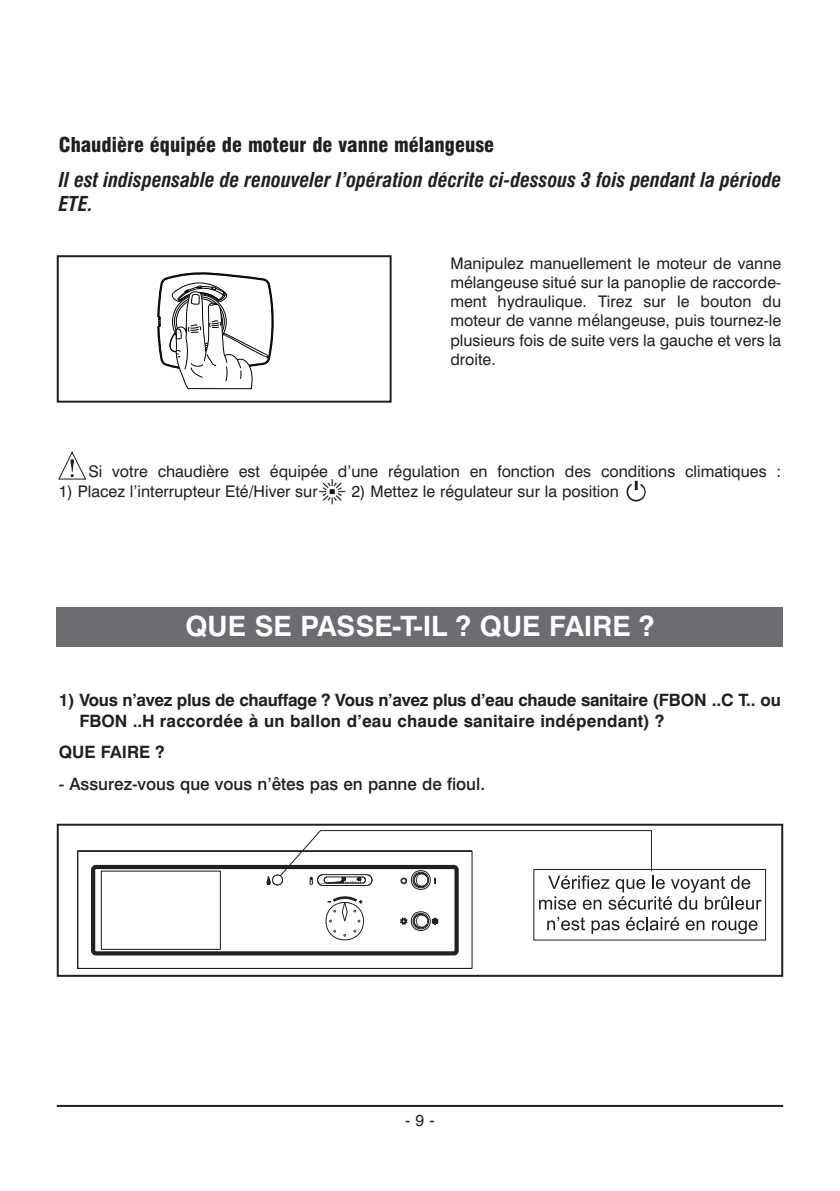
<style>
.page{position:relative;width:840px;height:1191px;background:#fff}
.page>*{position:absolute;margin:0;border:0;box-sizing:border-box;transform-origin:0 0}
.t1{font:700 28px "Swiss 721 BT";color:#fff}
.t2{font:italic 700 condensed 20px/24px "Swiss 721 BT";color:#231f20}
.t3{font:900 condensed 20px "Swiss 721 BT";color:#231f20}
.t4{font:700 17px/20.4px "Swiss 721 BT";letter-spacing:-.005em;color:#231f20}
.t5{font:500 17px "Swiss 721 BT";color:#231f20}
.t6{font:16px/19.2px "Swiss 721 BT";color:#231f20;text-align:justify}
.t7{font:16px "Helvetica";color:#231f20}
</style>
<div class="page">
<hr style="left:57px;top:1105px;width:725px;height:2px;background:#231f20">
<div style="left:57px;top:255px;width:334px;height:148px;border:2px solid #231f20"></div>
<svg style="left:157px;top:272px;width:117px;height:117px"></svg>
<svg style="left:58px;top:451px;width:29px;height:29px"></svg>
<img style="left:320px;top:479px;width:26px;height:26px">
<img style="left:626px;top:480px;width:19px;height:22px">
<div style="left:57px;top:823px;width:725px;height:153px;border:2px solid #231f20"></div>
<div style="left:57px;top:607px;width:725px;height:39px;background:#6c6d70"></div>
<svg style="left:302px;top:830px;width:459px;height:111px"></svg>
<svg style="left:77px;top:850px;width:396px;height:119px"></svg>
<div style="left:101px;top:870px;width:120px;height:80px;border:1px solid #231f20"></div>
<p class="t3" style="left:59px;top:137px;width:437px">Chaudière équipée de moteur de vanne mélangeuse</p>
<p class="t2" style="left:59px;top:170px;width:724px">Il est indispensable de renouveler l’opération décrite ci-dessous 3 fois pendant la période<br>ETE.</p>
<p class="t6" style="left:450px;top:255px;width:332px">Manipulez manuellement le moteur de vanne mélangeuse situé sur la panoplie de raccorde&shy;ment hydraulique. Tirez sur le bouton du moteur de vanne mélangeuse, puis tournez-le plusieurs fois de suite vers la gauche et vers la droite.</p>
<p class="t6" style="left:88px;top:464px;width:694px">Si votre chaudière est équipée d’une régulation en fonction des conditions climatiques :</p>
<p class="t6" style="left:59px;top:483px;width:260px">1) Placez l’interrupteur Eté/Hiver sur</p>
<p class="t6" style="left:351px;top:483px;width:269px">2) Mettez le régulateur sur la position</p>
<h1 class="t1" style="left:185px;top:615px;width:470px">QUE SE PASSE-T-IL ? QUE FAIRE ?</h1>
<p class="t4" style="left:79px;top:691px;width:702px;text-indent:-21px">1) Vous n’avez plus de chauffage ? Vous n’avez plus d’eau chaude sanitaire (FBON ..C T.. ou<br>FBON ..H raccordée à un ballon d’eau chaude sanitaire indépendant) ?</p>
<p class="t4" style="left:59px;top:744px;width:107px">QUE FAIRE ?</p>
<p class="t5" style="left:59px;top:778px;width:427px">- Assurez-vous que vous n’êtes pas en panne de fioul.</p>
<p class="t7" style="left:405px;top:1114px;width:31px">- 9 -</p>
</div>
